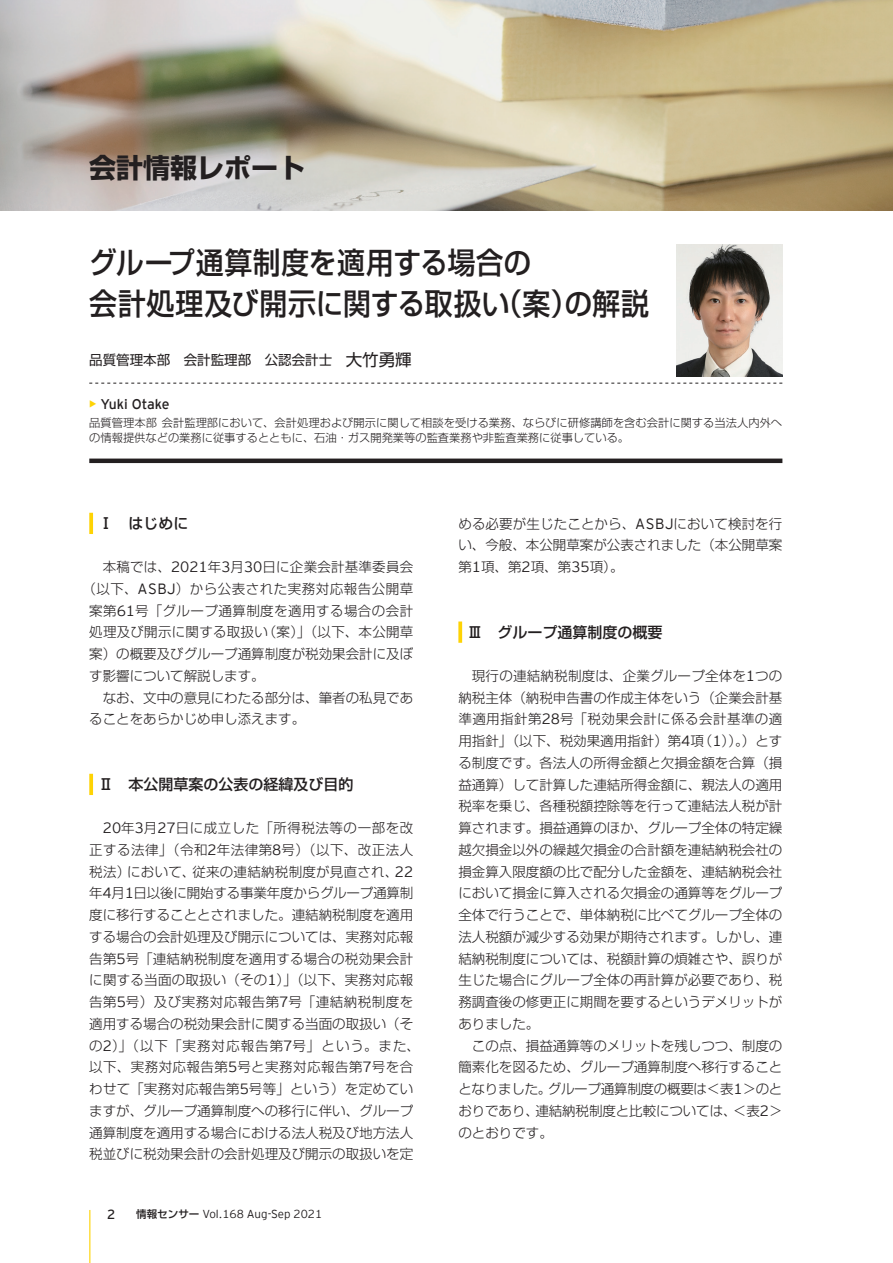
<style>
.page{position:relative;width:893px;height:1263px;background:#fff}
.page>*{position:absolute;margin:0;border:0;box-sizing:border-box;transform-origin:0 0}
.t1{font:500 30px/40.8px "Shin Go Pro";letter-spacing:.005em;color:#231f20;scale:.93 1}
.t2{font:700 27px "Shin Go Pro";color:#231f20}
.t3{font:500 15px "Shin Go Pro";color:#231f20}
.t4{font:13.95px "EY Interstate";color:#231f20}
.t5{font:300 13.5px/21.8px "Shin Go Pro";color:#231f20;text-align:justify}
.t6{font:300 13.5px "Shin Go Pro";letter-spacing:.035em;color:#231f20}
.t7{font:300 13.5px "Shin Go Pro";letter-spacing:.02em;color:#231f20}
.t8{font:13.5px "Shin Go Pro";color:#231f20}
.t9{font:300 11.55px "EY Interstate";color:#231f20}
.t10{font:300 11.25px/15px "Shin Go Pro";letter-spacing:.005em;color:#231f20}
.s1{font-size:16.5px}
.s2{font-weight:700;color:#fed304}
.s3{font-family:"EY Interstate";font-size:14.85px}
.s4{font-size:13.2px}
.s5{font-family:"Shin Go Pro";font-size:10.5px}
.s6{font-family:"Shin Go Pro";font-weight:500;font-size:10.5px}
</style>
<div class="page">
<img style="left:0;top:0;width:893px;height:210px">
<svg style="left:89px;top:513px;width:4px;height:21px"></svg>
<svg style="left:89px;top:774px;width:4px;height:21px"></svg>
<svg style="left:89px;top:383px;width:693px;height:1px"></svg>
<hr style="left:89px;top:459px;width:693px;height:4px;background:#231f20">
<svg style="left:458px;top:621px;width:4px;height:22px"></svg>
<img style="left:676px;top:244px;width:106px;height:132px">
<hr style="left:89px;top:1210px;width:1px;height:53px;background:#fed304">
<h2 class="t2" style="left:89px;top:146px;width:218px">会計情報レポート</h2>
<h1 class="t1" style="left:89px;top:239px;width:603px">グループ通算制度を適用する場合の<br>会計処理及び開示に関する取扱い（案）の解説</h1>
<p class="t8" style="left:89px;top:349px;width:324px">品質管理本部　会計監理部　公認会計士　<span class="s1">大竹勇輝</span></p>
<p class="t4" style="left:89px;top:396px;width:82px"><span class="s2">•</span> Yuki Otake</p>
<p class="t10" style="left:89px;top:414px;width:694px">品質管理本部会計監理部において、会計処理および開示に関して相談を受ける業務、ならびに研修講師を含む会計に関する当法人内外への情報提供などの業務に従事するとともに、石油・ガス開発業等の監査業務や非監査業務に従事している。</p>
<p class="t3" style="left:98px;top:511px;width:91px">Ⅰ　はじめに</p>
<p class="t5" style="left:103px;top:554px;width:312px">本稿では、<span class="s3">2021</span>年<span class="s3">3</span>月<span class="s3">30</span>日に企業会計基準委員会</p>
<p class="t6" style="left:83px;top:577px;width:332px">（以下、<span class="s3">ASBJ</span>）から公表された実務対応報告公開草</p>
<p class="t6" style="left:89px;top:599px;width:326px">案第<span class="s3">61</span>号「グループ通算制度を適用する場合の会計</p>
<p class="t7" style="left:89px;top:621px;width:326px">処理及び開示に関する取扱い（案）」（以下、本公開草</p>
<p class="t5" style="left:89px;top:641px;width:325px">案）の概要及びグループ通算制度が税効果会計に及ぼ</p>
<p class="t5" style="left:89px;top:663px;width:177px">す影響について解説します。</p>
<p class="t5" style="left:103px;top:685px;width:312px">なお、文中の意見にわたる部分は、筆者の私見であ</p>
<p class="t5" style="left:89px;top:707px;width:217px">ることをあらかじめ申し添えます。</p>
<p class="t3" style="left:98px;top:772px;width:256px">Ⅱ　本公開草案の公表の経緯及び目的</p>
<p class="t5" style="left:89px;top:815px;width:332px;text-align:center"><span class="s3">20</span>年<span class="s3">3</span>月<span class="s3">27</span>日に成立した「所得税法等の一部を改<br>正する法律」（令和<span class="s3">2</span>年法律第<span class="s3">8</span>号）（以下、改正法人税法）において、従来の連結納税制度が見直され、<span class="s3">22</span>年<span class="s3">4</span>月<span class="s3">1</span>日以後に開始する事業年度からグループ通算制度に移行することとされました。連結納税制度を適用する場合の会計処理及び開示については、実務対応報告第<span class="s3">5</span>号「連結納税制度を適用する場合の税効果会計に関する当面の取扱い（その<span class="s3">1</span>）」（以下、実務対応報告第<span class="s3">5</span>号）及び実務対応報告第<span class="s3">7</span>号「連結納税制度を適用する場合の税効果会計に関する当面の取扱い（その<span class="s3">2</span>）」（以下「実務対応報告第<span class="s3">7</span>号」という。また、以下、実務対応報告第<span class="s3">5</span>号と実務対応報告第<span class="s3">7</span>号を合わせて「実務対応報告第<span class="s3">5</span>号等」という）を定めていますが、グループ通算制度への移行に伴い、グループ通算制度を適用する場合における法人税及び地方法人税並びに税効果会計の会計処理及び開示の取扱いを定</p>
<p class="t9" style="left:107px;top:1208px;width:217px"><span class="s4">2</span><span class="s5">　　</span><span class="s6">情報センサー</span> Vol.168 Aug-Sep 2021</p>
<p class="t5" style="left:458px;top:511px;width:326px">める必要が生じたことから、<span class="s3">ASBJ</span>において検討を行い、今般、本公開草案が公表されました（本公開草案第<span class="s3">1</span>項、第<span class="s3">2</span>項、第<span class="s3">35</span>項）。</p>
<p class="t3" style="left:467px;top:620px;width:196px">Ⅲ　グループ通算制度の概要</p>
<p class="t5" style="left:458px;top:663px;width:326px;text-indent:13px">現行の連結納税制度は、企業グループ全体を<span class="s3">1</span>つの納税主体（納税申告書の作成主体をいう（企業会計基準適用指針第<span class="s3">28</span>号「税効果会計に係る会計基準の適用指針」（以下、税効果適用指針）第<span class="s3">4</span>項（<span class="s3">1</span>））。）とする制度です。各法人の所得金額と欠損金額を合算（損益通算）して計算した連結所得金額に、親法人の適用税率を乗じ、各種税額控除等を行って連結法人税が計算されます。損益通算のほか、グループ全体の特定繰越欠損金以外の繰越欠損金の合計額を連結納税会社の損金算入限度額の比で配分した金額を、連結納税会社において損金に算入される欠損金の通算等をグループ全体で行うことで、単体納税に比べてグループ全体の法人税額が減少する効果が期待されます。しかし、連結納税制度については、税額計算の煩雑さや、誤りが生じた場合にグループ全体の再計算が必要であり、税務調査後の修更正に期間を要するというデメリットがありました。</p>
<p class="t5" style="left:458px;top:1033px;width:326px;text-indent:14px">この点、損益通算等のメリットを残しつつ、制度の簡素化を図るため、グループ通算制度へ移行することとなりました。グループ通算制度の概要は＜表<span class="s3">1</span>＞のとおりであり、連結納税制度と比較については、＜表<span class="s3">2</span>＞のとおりです。</p>
</div>
